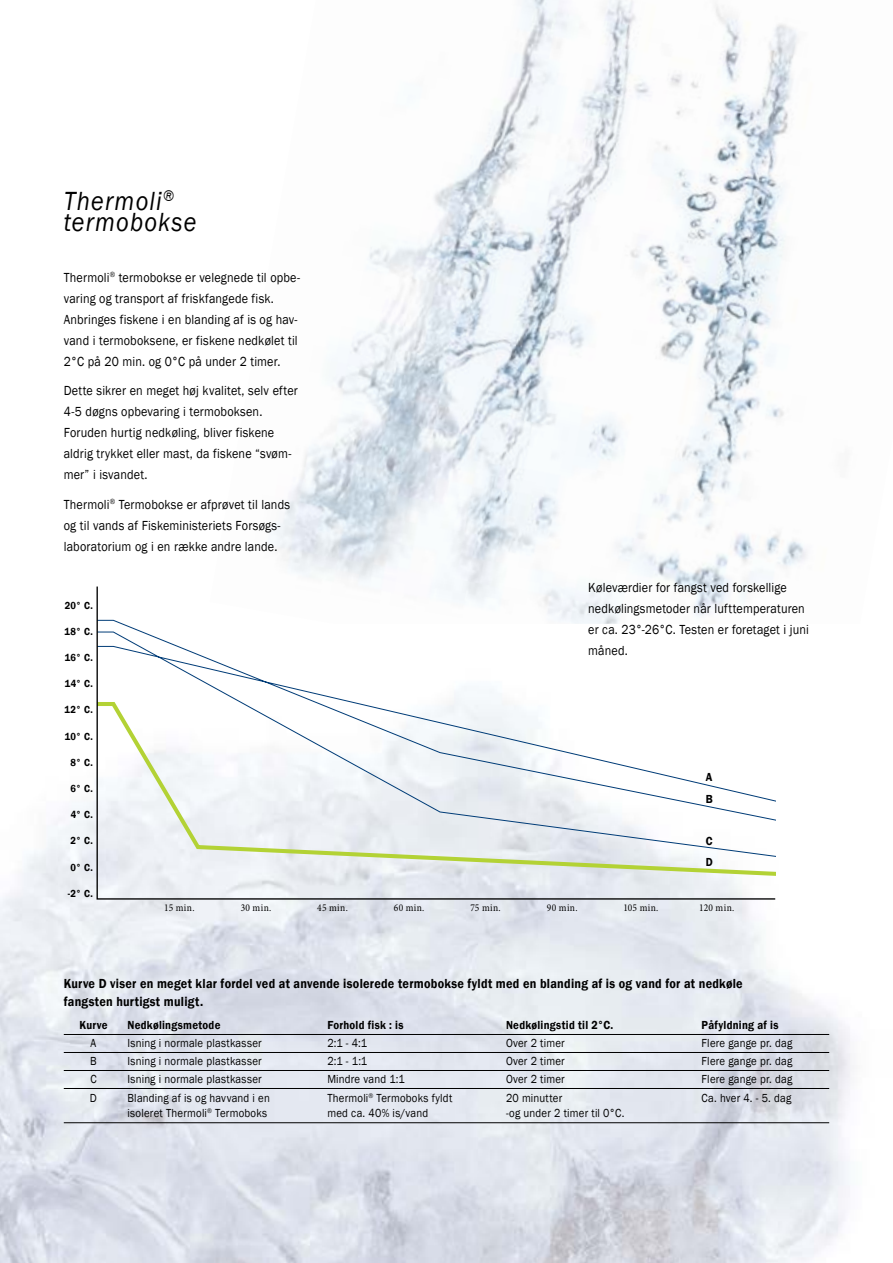
<style>
.page{position:relative;width:893px;height:1263px;background:#fff}
.page>*{position:absolute;margin:0;border:0;box-sizing:border-box;transform-origin:0 0}
.t1{font:italic 27px/21px "Franklin Gothic";letter-spacing:.05em;color:#000;scale:.9 1}
.t2{font:13.5px/21px "Franklin Gothic";letter-spacing:.015em;color:#000;scale:.9 1}
.t3{font:600 13.5px/18px "Franklin Gothic";letter-spacing:.02em;color:#000;scale:.9 1}
.t4{font:12px "Franklin Gothic";letter-spacing:.02em;color:#000;scale:.9 1}
.t5{font:600 12px/22.5px "Franklin Gothic";letter-spacing:.025em;color:#000;scale:.9 1}
.t6{font:600 10.5px "Franklin Gothic";letter-spacing:.035em;color:#000;scale:.9 1}
.t7{font:10.5px "Minion Pro";letter-spacing:.04em;color:#000;scale:.9 1}
</style>
<div class="page">
<img style="left:273px;top:0;width:534px;height:585px">
<img style="left:0;top:800px;width:854px;height:463px">
<svg style="left:96px;top:585px;width:679px;height:315px"></svg>
<hr style="left:64px;top:1034px;width:765px;height:1px;background:#000">
<hr style="left:64px;top:1052px;width:765px;height:1px;background:#000">
<hr style="left:64px;top:1070px;width:765px;height:1px;background:#000">
<hr style="left:64px;top:1088px;width:765px;height:1px;background:#000">
<hr style="left:64px;top:1122px;width:765px;height:1px;background:#000">
<h1 class="t1" style="left:64px;top:191px;width:149px">Thermoli<sup>® </sup>termobokse</h1>
<p class="t2" style="left:64px;top:267px;width:264px">Thermoli<sup>®</sup> termobokse er velegnede til opbe&shy;varing og transport af friskfangede fisk.<br>Anbringes fiskene i en blanding af is og hav&shy;vand i termoboksene, er fiskene nedkølet til 2°C på 20 min. og 0°C på under 2 timer.</p>
<p class="t2" style="left:64px;top:381px;width:262px">Dette sikrer en meget høj kvalitet, selv efter 4-5 døgns opbevaring i termoboksen.<br>Foruden hurtig nedkøling, bliver fiskene aldrig trykket eller mast, da fiskene “svøm&shy;mer” i isvandet.</p>
<p class="t2" style="left:64px;top:494px;width:253px">Thermoli<sup>®</sup> Termobokse er afprøvet til lands og til vands af Fiskeministeriets Forsøgs&shy;laboratorium og i en række andre lande.</p>
<p class="t6" style="left:65px;top:599px;width:33px">20° C.</p>
<p class="t6" style="left:65px;top:625px;width:33px">18° C.</p>
<p class="t6" style="left:65px;top:651px;width:33px">16° C.</p>
<p class="t6" style="left:65px;top:677px;width:33px">14° C.</p>
<p class="t6" style="left:65px;top:703px;width:33px">12° C.</p>
<p class="t6" style="left:65px;top:730px;width:33px">10° C.</p>
<p class="t6" style="left:71px;top:756px;width:26px">8° C.</p>
<p class="t6" style="left:71px;top:782px;width:26px">6° C.</p>
<p class="t6" style="left:71px;top:808px;width:26px">4° C.</p>
<p class="t6" style="left:71px;top:834px;width:26px">2° C.</p>
<p class="t6" style="left:71px;top:860px;width:26px">0° C.</p>
<p class="t6" style="left:68px;top:887px;width:29px">-2° C.</p>
<p class="t2" style="left:588px;top:577px;width:247px">Køleværdier for fangst ved forskellige nedkølingsmetoder når lufttemperaturen er ca. 23°-26°C. Testen er foretaget i juni måned.</p>
<p class="t5" style="left:706px;top:765px;width:9px">A<br>B</p>
<p class="t5" style="left:706px;top:831px;width:9px;line-height:21px">C<br>D</p>
<p class="t7" style="left:164px;top:900px;width:35px">15 min.</p>
<p class="t7" style="left:241px;top:900px;width:35px">30 min.</p>
<p class="t7" style="left:317px;top:900px;width:35px">45 min.</p>
<p class="t7" style="left:394px;top:900px;width:36px">60 min.</p>
<p class="t7" style="left:470px;top:900px;width:35px">75 min.</p>
<p class="t7" style="left:547px;top:900px;width:36px">90 min.</p>
<p class="t7" style="left:623px;top:900px;width:40px">105 min.</p>
<p class="t7" style="left:699px;top:900px;width:41px">120 min.</p>
<p class="t3" style="left:64px;top:974px;width:756px">Kurve D viser en meget klar fordel ved at anvende isolerede termobokse fyldt med en blanding af is og vand for at nedkøle fangsten hurtigst muligt.</p>
<p class="t5" style="left:79px;top:1014px;width:33px">Kurve</p>
<p class="t5" style="left:128px;top:1014px;width:105px">Nedkølingsmetode</p>
<p class="t5" style="left:327px;top:1014px;width:86px">Forhold fisk : is</p>
<p class="t5" style="left:506px;top:1014px;width:121px">Nedkølingstid til 2°C.</p>
<p class="t5" style="left:702px;top:1014px;width:87px">Påfyldning af is</p>
<p class="t4" style="left:91px;top:1035px;width:8px">A</p>
<p class="t4" style="left:128px;top:1035px;width:151px">Isning i normale plastkasser</p>
<p class="t4" style="left:327px;top:1035px;width:46px">2:1 - 4:1</p>
<p class="t4" style="left:506px;top:1035px;width:67px">Over 2 timer</p>
<p class="t4" style="left:702px;top:1035px;width:102px">Flere gange pr. dag</p>
<p class="t4" style="left:90px;top:1053px;width:9px">B</p>
<p class="t4" style="left:128px;top:1053px;width:151px">Isning i normale plastkasser</p>
<p class="t4" style="left:327px;top:1053px;width:46px">2:1 - 1:1</p>
<p class="t4" style="left:506px;top:1053px;width:67px">Over 2 timer</p>
<p class="t4" style="left:702px;top:1053px;width:102px">Flere gange pr. dag</p>
<p class="t4" style="left:90px;top:1071px;width:8px">C</p>
<p class="t4" style="left:128px;top:1071px;width:151px">Isning i normale plastkasser</p>
<p class="t4" style="left:327px;top:1071px;width:88px">Mindre vand 1:1</p>
<p class="t4" style="left:506px;top:1071px;width:67px">Over 2 timer</p>
<p class="t4" style="left:702px;top:1071px;width:102px">Flere gange pr. dag</p>
<p class="t4" style="left:90px;top:1091px;width:9px">D</p>
<p class="t4" style="left:128px;top:1091px;width:160px">Blanding af is og havvand i en</p>
<p class="t4" style="left:327px;top:1091px;width:140px">Thermoli<sup>®</sup> Termoboks fyldt</p>
<p class="t4" style="left:506px;top:1091px;width:64px">20 minutter</p>
<p class="t4" style="left:702px;top:1091px;width:101px">Ca. hver 4. - 5. dag</p>
<p class="t4" style="left:128px;top:1106px;width:157px">isoleret Thermoli<sup>®</sup> Termoboks</p>
<p class="t4" style="left:327px;top:1106px;width:114px">med ca. 40% is/vand</p>
<p class="t4" style="left:506px;top:1106px;width:133px">-og under 2 timer til 0°C.</p>
</div>
